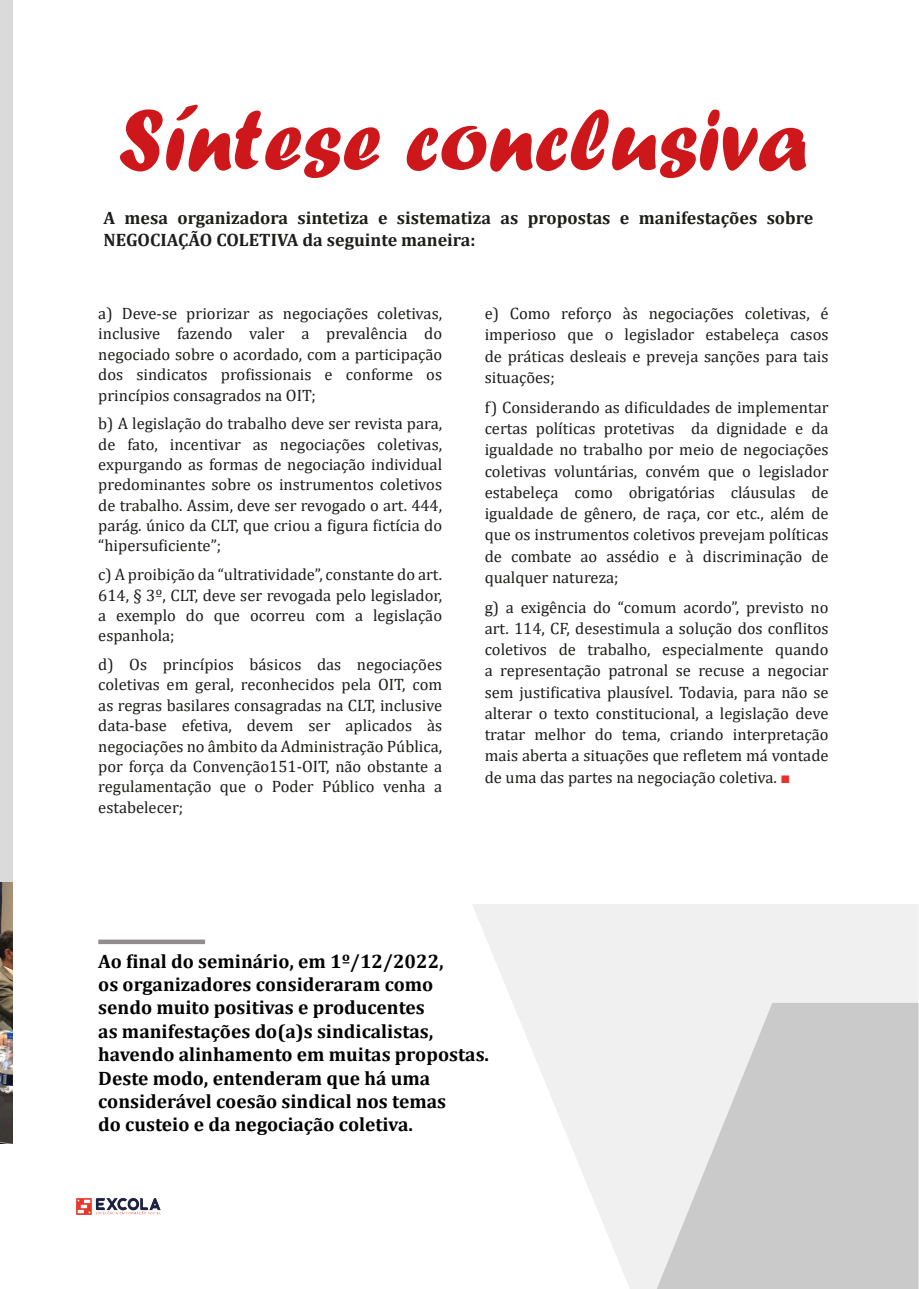
<style>
.page{position:relative;width:919px;height:1289px;background:#fff}
.page>*{position:absolute;margin:0;border:0;box-sizing:border-box;transform-origin:0 0}
.Títulos{font:90px "Forte";color:#cd171a}
.Texto_Normal{font:700 19.5px/23.4px "Cambria";color:#020203}
.Texto_Normal-2{font:700 18px/21.6px "Cambria";color:#1d1d1b}
.Texto_Normal-3{font:16.5px/20.4px "Cambria";color:#1d1d1b;text-align:justify}
.s1{font-family:"Times New Roman";color:#e6312d}
</style>
<div class="page">
<img style="left:76px;top:1198px;width:85px;height:16px">
<div style="left:0;top:0;width:13px;height:1027px;background:#dadada"></div>
<img style="left:0;top:882px;width:13px;height:261px">
<svg style="left:472px;top:904px;width:446px;height:384px;fill:#f1f0f1"></svg>
<svg style="left:655px;top:1002px;width:263px;height:286px;fill:#cbcacb"></svg>
<div style="left:98px;top:939px;width:107px;height:5px;background:#918d8e"></div>
<p class="Títulos" style="left:118px;top:88px;width:690px">Síntese conclusiva</p>
<p class="Texto_Normal-2" style="left:103px;top:206px;width:711px">A mesa organizadora sintetiza e sistematiza as propostas e manifestações sobre<br>NEGOCIAÇÃO COLETIVA da seguinte maneira:</p>
<p class="Texto_Normal-3" style="left:98px;top:303px;width:345px">a) Deve-se priorizar as negociações coletivas, inclusive fazendo valer a prevalência do negociado sobre o acordado, com a participação dos sindicatos profissionais e conforme os princípios consagrados na OIT;</p>
<p class="Texto_Normal-3" style="left:98px;top:413px;width:345px">b) A legislação do trabalho deve ser revista para, de fato, incentivar as negociações coletivas, expurgando as formas de negociação individual predominantes sobre os instrumentos coletivos de trabalho. Assim, deve ser revogado o art. 444, parág. único da CLT, que criou a figura fictícia do “hipersuficiente”;</p>
<p class="Texto_Normal-3" style="left:98px;top:564px;width:345px">c) A proibição da “ultratividade”, constante do art.<br>614, § 3º, CLT, deve ser revogada pelo legislador, a exemplo do que ocorreu com a legislação espanhola;</p>
<p class="Texto_Normal-3" style="left:98px;top:654px;width:345px">d) Os princípios básicos das negociações coletivas em geral, reconhecidos pela OIT, com as regras basilares consagradas na CLT, inclusive data-base efetiva, devem ser aplicados às negociações no âmbito da Administração Pública, por força da Convenção151-OIT, não obstante a regulamentação que o Poder Público venha a estabelecer;</p>
<p class="Texto_Normal-3" style="left:484px;top:303px;width:345px;line-height:21.3px">e) Como reforço às negociações coletivas, é imperioso que o legislador estabeleça casos de práticas desleais e preveja sanções para tais situações;</p>
<p class="Texto_Normal-3" style="left:484px;top:396px;width:345px;line-height:21.3px">f) Considerando as dificuldades de implementar certas políticas protetivas da dignidade e da igualdade no trabalho por meio de negociações coletivas voluntárias, convém que o legislador estabeleça como obrigatórias cláusulas de igualdade de gênero, de raça, cor etc., além de que os instrumentos coletivos prevejam políticas de combate ao assédio e à discriminação de qualquer natureza;</p>
<p class="Texto_Normal-3" style="left:484px;top:596px;width:345px;line-height:21.3px">g) a exigência do “comum acordo”, previsto no art. 114, CF, desestimula a solução dos conflitos coletivos de trabalho, especialmente quando a representação patronal se recuse a negociar sem justificativa plausível. Todavia, para não se alterar o texto constitucional, a legislação deve tratar melhor do tema, criando interpretação mais aberta a situações que refletem má vontade de uma das partes na negociação coletiva. <span class="s1">■</span></p>
<p class="Texto_Normal" style="left:98px;top:948px;width:392px">Ao final do seminário, em 1º/12/2022,<br>os organizadores consideraram como sendo muito positivas e producentes<br>as manifestações do(a)s sindicalistas, havendo alinhamento em muitas propostas.<br>Deste modo, entenderam que há uma considerável coesão sindical nos temas<br>do custeio e da negociação coletiva.</p>
</div>
